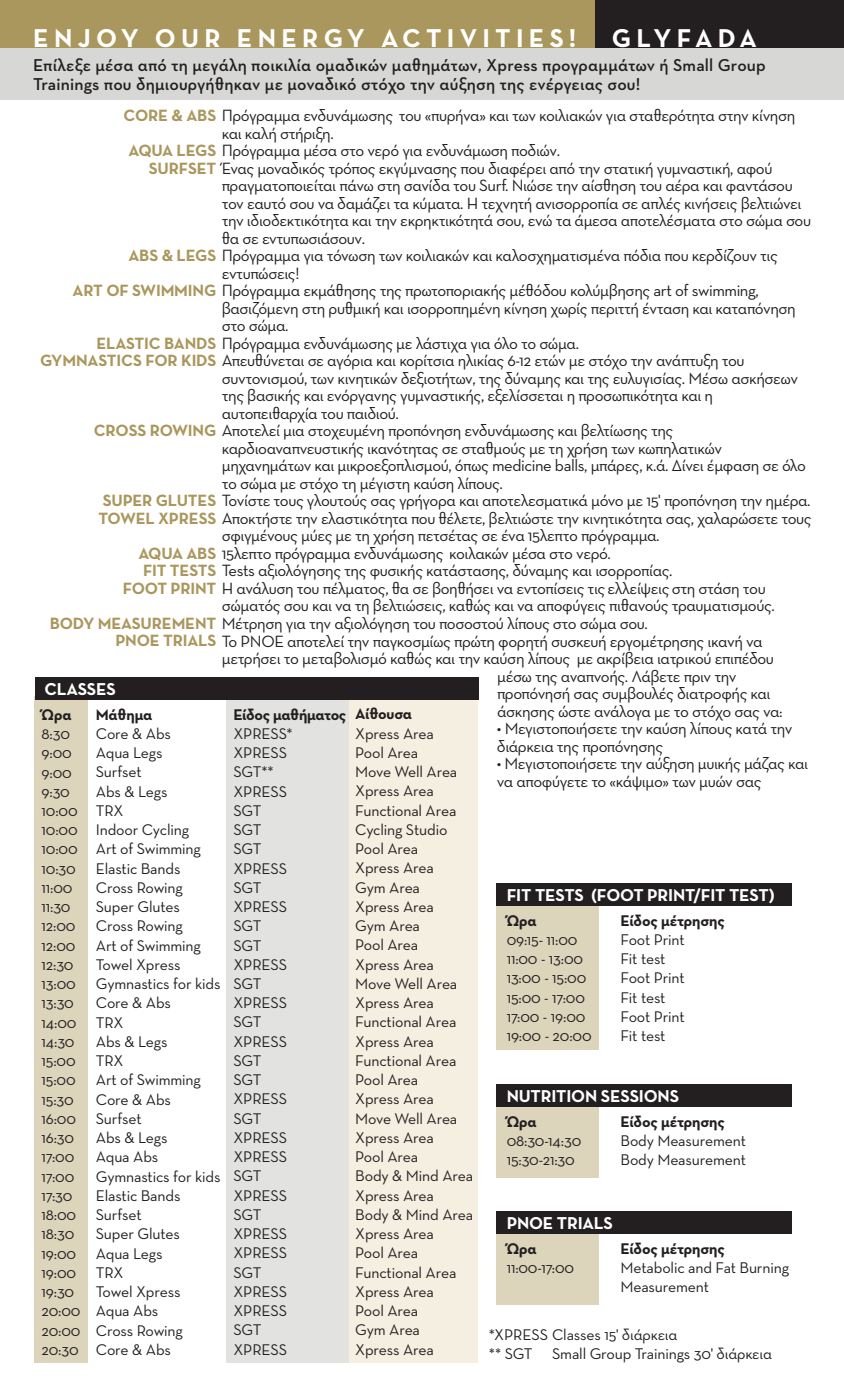
<style>
.page{position:relative;width:844px;height:1389px;background:#fff}
.page>*{position:absolute;margin:0;border:0;box-sizing:border-box;transform-origin:0 0}
.t1{font:700 26.25px "Neutra Text Greek";letter-spacing:.2em;color:#fff}
.t2{font:700 26.25px "Neutra Text Greek";letter-spacing:.17em;color:#fff}
.t3{font:600 17.5px/19.2px "Neutra Text Greek";letter-spacing:.005em;color:#231f20}
.t4{font:700 17.5px "Neutra Text Greek";letter-spacing:-.01em;color:#fff}
.t5{font:16.62px/17.5px "Neutra Text Greek";letter-spacing:-.03em;color:#231f20}
.t6{font:15.75px/19.2px "Neutra Text Greek";letter-spacing:-.01em;color:#231f20}
.t7{font:700 15.75px "Neutra Text Greek";letter-spacing:-.01em;color:#231f20}
.t8{font:700 15.75px "Neutra Text Greek";letter-spacing:-.03em;color:#231f20}
.s1{font-weight:700;color:#aa975d}
</style>
<div class="page">
<div style="left:0;top:46px;width:843px;height:54px;background:#d7d8d6"></div>
<div style="left:35px;top:697px;width:53px;height:666px;background:#ddd4bc"></div>
<div style="left:496px;top:894px;width:103px;height:156px;background:#ddd4bc"></div>
<div style="left:226px;top:697px;width:123px;height:666px;background:#e2e3e1"></div>
<div style="left:349px;top:697px;width:128px;height:666px;background:#f5efe1"></div>
<div style="left:0;top:0;width:595px;height:47px;background:#aa975d"></div>
<div style="left:595px;top:0;width:248px;height:47px;background:#231f20"></div>
<div style="left:35px;top:677px;width:443px;height:22px;background:#231f20"></div>
<div style="left:496px;top:883px;width:295px;height:22px;background:#231f20"></div>
<div style="left:496px;top:1095px;width:103px;height:83px;background:#ddd4bc"></div>
<div style="left:496px;top:1084px;width:295px;height:22px;background:#231f20"></div>
<div style="left:496px;top:1222px;width:103px;height:83px;background:#ddd4bc"></div>
<div style="left:496px;top:1211px;width:295px;height:22px;background:#231f20"></div>
<h1 class="t1" style="left:33px;top:22px;width:544px">ENJOY OUR ENERGY ACTIVITIES!</h1>
<h1 class="t2" style="left:611px;top:22px;width:147px">GLYFADA</h1>
<p class="t3" style="left:33px;top:55px;width:734px">Επίλεξε μέσα από τη μεγάλη ποικιλία ομαδικών μαθημάτων, Xpress προγραμμάτων ή Small Group<br>Trainings που δημιουργήθηκαν με μοναδικό στόχο την αύξηση της ενέργειας σου!</p>
<p class="t5" style="left:123px;top:107px;width:673px"><span class="s1">CORE &amp; ABS</span> Πρόγραμμα ενδυνάμωσης του «πυρήνα» και των κοιλιακών για σταθερότητα στην κίνηση</p>
<p class="t5" style="left:222px;top:124px;width:113px">και καλή στήριξη.</p>
<p class="t5" style="left:128px;top:142px;width:433px"><span class="s1">AQUA LEGS</span> Πρόγραμμα μέσα στο νερό για ενδυνάμωση ποδιών.</p>
<p class="t5" style="left:149px;top:159px;width:625px"><span class="s1">SURFSET</span> Ένας μοναδικός τρόπος εκγύμνασης που διαφέρει από την στατική γυμναστική, αφού</p>
<p class="t5" style="left:222px;top:177px;width:572px">πραγματοποιείται πάνω στη σανίδα του Surf. Νιώσε την αίσθηση του αέρα και φαντάσου</p>
<p class="t5" style="left:222px;top:194px;width:581px">τον εαυτό σου να δαμάζει τα κύματα. Η τεχνητή ανισορροπία σε απλές κινήσεις βελτιώνει</p>
<p class="t5" style="left:222px;top:212px;width:590px">την ιδιοδεκτικότητα και την εκρηκτικότητά σου, ενώ τα άμεσα αποτελέσματα στο σώμα σου</p>
<p class="t5" style="left:222px;top:229px;width:145px">θα σε εντυπωσιάσουν.</p>
<p class="t5" style="left:128px;top:247px;width:651px"><span class="s1">ABS &amp; LEGS</span> Πρόγραμμα για τόνωση των κοιλιακών και καλοσχηματισμένα πόδια που κερδίζουν τις</p>
<p class="t5" style="left:222px;top:264px;width:79px">εντυπώσεις!</p>
<p class="t5" style="left:72px;top:282px;width:687px"><span class="s1">ART OF SWIMMING</span> Πρόγραμμα εκμάθησης της πρωτοποριακής μέθόδου κολύμβησης art of swimming,</p>
<p class="t5" style="left:222px;top:299px;width:575px">βασιζόμενη στη ρυθμική και ισορροπημένη κίνηση χωρίς περιττή ένταση και καταπόνηση</p>
<p class="t5" style="left:222px;top:317px;width:68px">στο σώμα.</p>
<p class="t5" style="left:96px;top:334px;width:484px"><span class="s1">ELASTIC BANDS</span> Πρόγραμμα ενδυνάμωσης με λάστιχα για όλο το σώμα.</p>
<p class="t5" style="left:40px;top:352px;width:705px"><span class="s1">GYMNASTICS FOR KIDS</span> Απευθύνεται σε αγόρια και κορίτσια ηλικίας 6-12 ετών με στόχο την ανάπτυξη του</p>
<p class="t5" style="left:222px;top:369px;width:577px">συντονισμού, των κινητικών δεξιοτήτων, της δύναμης και της ευλυγισίας. Μέσω ασκήσεων</p>
<p class="t5" style="left:222px;top:387px;width:492px">της βασικής και ενόργανης γυμναστικής, εξελίσσεται η προσωπικότητα και η</p>
<p class="t5" style="left:222px;top:404px;width:178px">αυτοπειθαρχία του παιδιού.</p>
<p class="t5" style="left:94px;top:422px;width:581px"><span class="s1">CROSS ROWING</span> Αποτελεί μια στοχευμένη προπόνηση ενδυνάμωσης και βελτίωσης της</p>
<p class="t5" style="left:222px;top:439px;width:501px">καρδιοαναπνευστικής ικανότητας σε σταθμούς με τη χρήση των κωπηλατικών</p>
<p class="t5" style="left:222px;top:457px;width:585px">μηχανημάτων και μικροεξοπλισμού, όπως medicine balls, μπάρες, κ.ά. Δίνει έμφαση σε όλο</p>
<p class="t5" style="left:222px;top:474px;width:282px">το σώμα με στόχο τη μέγιστη καύση λίπους.</p>
<p class="t5" style="left:103px;top:492px;width:709px"><span class="s1">SUPER GLUTES</span> Τονίστε τους γλουτούς σας γρήγορα και αποτελεσματικά μόνο με 15' προπόνηση την ημέρα.</p>
<p class="t5" style="left:99px;top:509px;width:714px"><span class="s1">TOWEL XPRESS</span> Αποκτήστε την ελαστικότητα που θέλετε, βελτιώστε την κινητικότητα σας, χαλαρώσετε τους</p>
<p class="t5" style="left:222px;top:527px;width:439px">σφιγμένους μύες με τη χρήση πετσέτας σε ένα 15λεπτο πρόγραμμα.</p>
<p class="t5" style="left:138px;top:544px;width:474px"><span class="s1">AQUA ABS</span> 15λεπτο πρόγραμμα ενδυνάμωσης κοιλακών μέσα στο νερό.</p>
<p class="t5" style="left:143px;top:562px;width:531px"><span class="s1">FIT TESTS</span> Tests αξιολόγησης της φυσικής κατάστασης, δύναμης και ισορροπίας.</p>
<p class="t5" style="left:123px;top:579px;width:644px"><span class="s1">FOOT PRINT</span> Η ανάλυση του πέλματος, θα σε βοηθήσει να εντοπίσεις τις ελλείψεις στη στάση του</p>
<p class="t5" style="left:222px;top:597px;width:554px">σώματός σου και να τη βελτιώσεις, καθώς και να αποφύγεις πιθανούς τραυματισμούς.</p>
<p class="t5" style="left:50px;top:614px;width:599px"><span class="s1">BODY MEASUREMENT</span> Μέτρηση για την αξιολόγηση του ποσοστού λίπους στο σώμα σου.</p>
<p class="t5" style="left:115px;top:632px;width:648px"><span class="s1">PNOE TRIALS</span> Το PNOE αποτελεί την παγκοσμίως πρώτη φορητή συσκευή εργομέτρησης ικανή να</p>
<p class="t5" style="left:222px;top:649px;width:553px">μετρήσει το μεταβολισμό καθώς και την καύση λίπους με ακρίβεια ιατρικού επιπέδου</p>
<p class="t5" style="left:497px;top:667px;width:241px">μέσω της αναπνοής. Λάβετε πριν την</p>
<p class="t5" style="left:497px;top:684px;width:275px">προπόνησή σας συμβουλές διατροφής και</p>
<p class="t5" style="left:497px;top:702px;width:287px">άσκησης ώστε ανάλογα με το στόχο σας να:</p>
<p class="t5" style="left:497px;top:719px;width:297px">• Μεγιστοποιήσετε την καύση λίπους κατά την διάρκεια της προπόνησης</p>
<p class="t5" style="left:496px;top:754px;width:312px">• Μεγιστοποιήσετε την αύξηση μυικής μάζας και να αποφύγετε το «κάψιμο» των μυών σας</p>
<p class="t4" style="left:44px;top:678px;width:73px">CLASSES</p>
<p class="t7" style="left:355px;top:704px;width:58px">Αίθουσα</p>
<p class="t6" style="left:355px;top:723px;width:119px">Xpress Area<br>Pool Area<br>Move Well Area<br>Xpress Area<br>Functional Area<br>Cycling Studio<br>Pool Area<br>Xpress Area<br>Gym Area<br>Xpress Area<br>Gym Area<br>Pool Area<br>Xpress Area<br>Move Well Area<br>Xpress Area<br>Functional Area<br>Xpress Area<br>Functional Area<br>Pool Area<br>Xpress Area<br>Move Well Area<br>Xpress Area<br>Pool Area<br>Body &amp; Mind Area<br>Xpress Area<br>Body &amp; Mind Area<br>Xpress Area<br>Pool Area<br>Functional Area<br>Xpress Area<br>Pool Area<br>Gym Area<br>Xpress Area</p>
<p class="t8" style="left:233px;top:704px;width:114px">Είδος μαθήματος</p>
<p class="t6" style="left:233px;top:724px;width:61px">XPRESS*<br>XPRESS<br>SGT**<br>XPRESS<br>SGT<br>SGT<br>SGT<br>XPRESS<br>SGT<br>XPRESS<br>SGT<br>SGT<br>XPRESS<br>SGT<br>XPRESS<br>SGT<br>XPRESS<br>SGT<br>SGT<br>XPRESS<br>SGT<br>XPRESS<br>XPRESS<br>SGT<br>XPRESS<br>SGT<br>XPRESS<br>XPRESS<br>SGT<br>XPRESS<br>XPRESS<br>SGT<br>XPRESS</p>
<p class="t7" style="left:96px;top:704px;width:58px">Μάθημα</p>
<p class="t6" style="left:96px;top:724px;width:126px">Core &amp; Abs<br>Aqua Legs<br>Surfset<br>Abs &amp; Legs<br>TRX<br>Indoor Cycling<br>Art of Swimming<br>Elastic Bands<br>Cross Rowing<br>Super Glutes<br>Cross Rowing<br>Art of Swimming<br>Towel Xpress<br>Gymnastics for kids<br>Core &amp; Abs<br>TRX<br>Abs &amp; Legs<br>TRX<br>Art of Swimming<br>Core &amp; Abs<br>Surfset<br>Abs &amp; Legs<br>Aqua Abs<br>Gymnastics for kids<br>Elastic Bands<br>Surfset<br>Super Glutes<br>Aqua Legs<br>TRX<br>Towel Xpress<br>Aqua Abs<br>Cross Rowing<br>Core &amp; Abs</p>
<p class="t7" style="left:42px;top:705px;width:32px">Ώρα</p>
<p class="t6" style="left:42px;top:724px;width:40px">8:30<br>9:00<br>9:00<br>9:30<br>10:00<br>10:00<br>10:00<br>10:30<br>11:00<br>11:30<br>12:00<br>12:00<br>12:30<br>13:00<br>13:30<br>14:00<br>14:30<br>15:00<br>15:00<br>15:30<br>16:00<br>16:30<br>17:00<br>17:00<br>17:30<br>18:00<br>18:30<br>19:00<br>19:00<br>19:30<br>20:00<br>20:00<br>20:30</p>
<p class="t4" style="left:506px;top:884px;width:270px">FIT TESTS (FOOT PRINT/FIT TEST)</p>
<p class="t7" style="left:506px;top:911px;width:32px">Ώρα</p>
<p class="t6" style="left:506px;top:930px;width:86px">09:15- 11:00<br>11:00 - 13:00<br>13:00 - 15:00<br>15:00 - 17:00<br>17:00 - 19:00<br>19:00 - 20:00</p>
<p class="t7" style="left:620px;top:911px;width:106px">Είδος μέτρησης</p>
<p class="t6" style="left:620px;top:930px;width:66px">Foot Print<br>Fit test<br>Foot Print<br>Fit test<br>Foot Print<br>Fit test</p>
<p class="t4" style="left:506px;top:1085px;width:174px">NUTRITION SESSIONS</p>
<p class="t7" style="left:506px;top:1111px;width:32px">Ώρα</p>
<p class="t6" style="left:506px;top:1131px;width:76px">08:30-14:30<br>15:30-21:30</p>
<p class="t7" style="left:620px;top:1111px;width:106px">Είδος μέτρησης</p>
<p class="t6" style="left:620px;top:1131px;width:127px">Body Measurement<br>Body Measurement</p>
<p class="t4" style="left:506px;top:1212px;width:108px">PNOE TRIALS</p>
<p class="t7" style="left:506px;top:1239px;width:32px">Ώρα</p>
<p class="t6" style="left:506px;top:1258px;width:69px">11:00-17:00</p>
<p class="t7" style="left:620px;top:1239px;width:106px">Είδος μέτρησης</p>
<p class="t6" style="left:620px;top:1258px;width:170px">Metabolic and Fat Burning<br>Measurement</p>
<p class="t6" style="left:489px;top:1324px;width:284px">*XPRESS Classes 15' διάρκεια<br>** SGT Small Group Trainings 30' διάρκεια</p>
</div>
